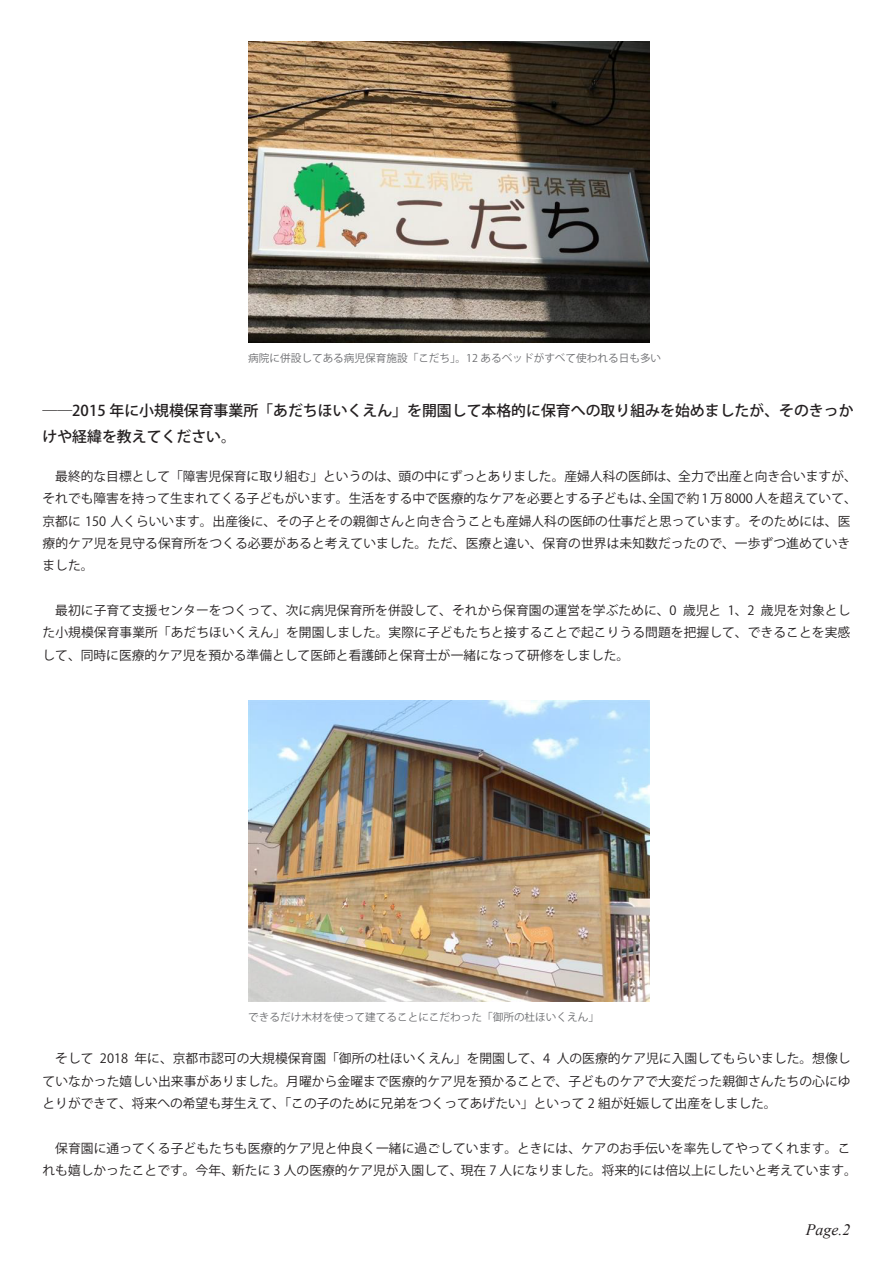
<style>
.page{position:relative;width:893px;height:1263px;background:#fff}
.page>*{position:absolute;margin:0;border:0;box-sizing:border-box;transform-origin:0 0}
.t1{font:italic 15.9px "Times New Roman";color:#231f20}
.t2{font:500 14.85px/26.1px "Koz Go Pro";color:#231f20}
.t3{font:12.75px/22.4px "Koz Go Pro";color:#231f20}
.t4{font:10.65px "Koz Go Pro";color:#6c6d70}
</style>
<div class="page">
<img style="left:248px;top:41px;width:401px;height:301px">
<img style="left:248px;top:700px;width:401px;height:301px">
<p class="t4" style="left:248px;top:351px;width:414px">病院に併設してある病児保育施設「こだち」。12 あるベッドがすべて使われる日も多い</p>
<p class="t2" style="left:43px;top:398px;width:813px">――2015 年に小規模保育事業所「あだちほいくえん」を開園して本格的に保育への取り組みを始めましたが、そのきっかけや経緯を教えてください。</p>
<p class="t3" style="left:43px;top:466px;width:816px">　最終的な目標として「障害児保育に取り組む」というのは、頭の中にずっとありました。産婦人科の医師は、全力で出産と向き合いますが、それでも障害を持って生まれてくる子どもがいます。生活をする中で医療的なケアを必要とする子どもは、全国で約 1 万 8000 人を超えていて、京都に 150 人くらいいます。出産後に、その子とその親御さんと向き合うことも産婦人科の医師の仕事だと思っています。そのためには、医療的ケア児を見守る保育所をつくる必要があると考えていました。ただ、医療と違い、保育の世界は未知数だったので、一歩ずつ進めていきました。</p>
<p class="t3" style="left:43px;top:599px;width:809px;text-align:justify">　最初に子育て支援センターをつくって、次に病児保育所を併設して、それから保育園の運営を学ぶために、0 歳児と 1、2 歳児を対象とした小規模保育事業所「あだちほいくえん」を開園しました。実際に子どもたちと接することで起こりうる問題を把握して、できることを実感して、同時に医療的ケア児を預かる準備として医師と看護師と保育士が一緒になって研修をしました。</p>
<p class="t4" style="left:248px;top:1010px;width:352px">できるだけ木材を使って建てることにこだわった「御所の杜ほいくえん」</p>
<p class="t3" style="left:43px;top:1048px;width:810px;text-align:justify">　そして 2018 年に、京都市認可の大規模保育園「御所の杜ほいくえん」を開園して、4 人の医療的ケア児に入園してもらいました。想像していなかった嬉しい出来事がありました。月曜から金曜まで医療的ケア児を預かることで、子どものケアで大変だった親御さんたちの心にゆとりができて、将来への希望も芽生えて、「この子のために兄弟をつくってあげたい」といって 2 組が妊娠して出産をしました。</p>
<p class="t3" style="left:43px;top:1137px;width:816px">　保育園に通ってくる子どもたちも医療的ケア児と仲良く一緒に過ごしています。ときには、ケアのお手伝いを率先してやってくれます。これも嬉しかったことです。今年、新たに 3 人の医療的ケア児が入園して、現在 7 人になりました。将来的には倍以上にしたいと考えています。</p>
<p class="t1" style="left:806px;top:1219px;width:46px">Page.2</p>
</div>
